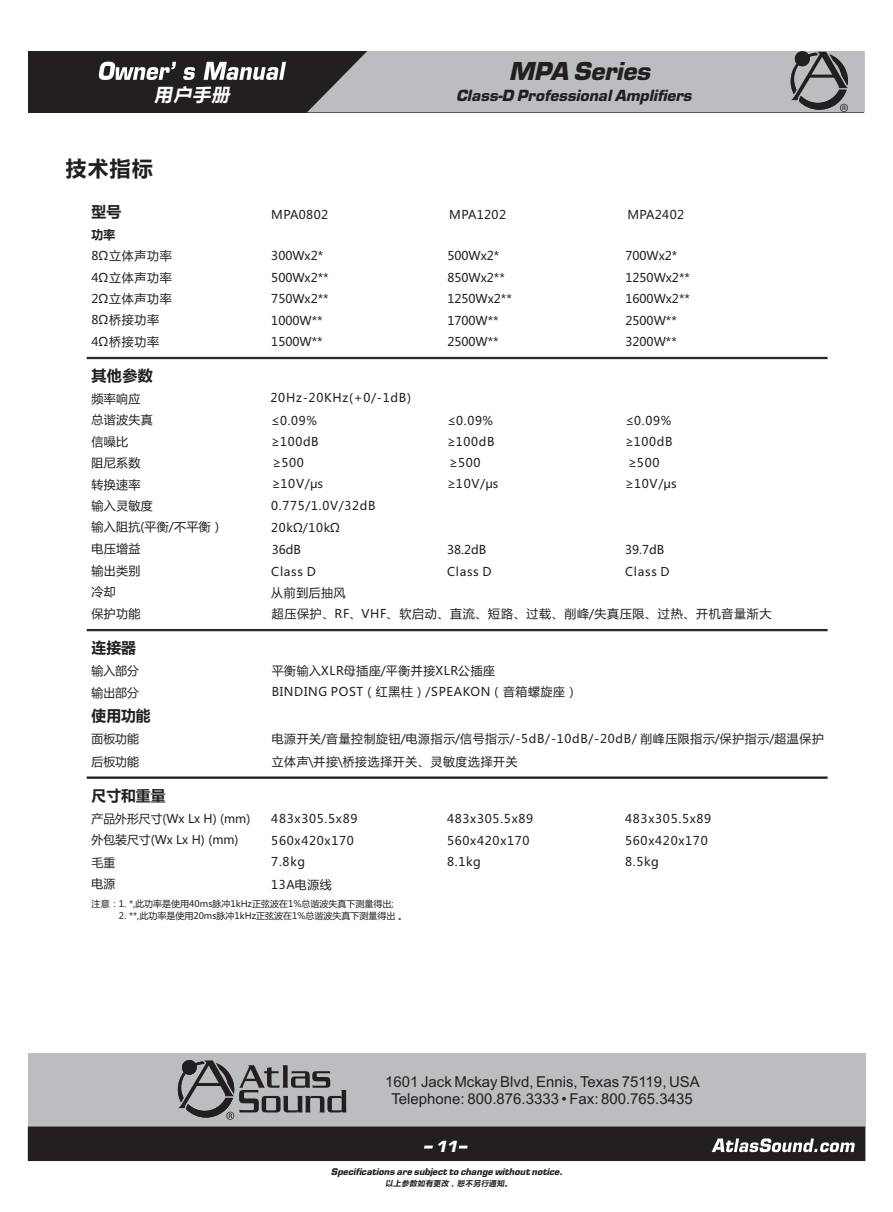
<style>
.page{position:relative;width:893px;height:1212px;background:#fff}
.page>*{position:absolute;margin:0;border:0;box-sizing:border-box;transform-origin:0 0}
.t1{font:italic 700 24px "Eurostile LT";color:#231f20}
.t2{font:700 21px "Microsoft Ya Hei";color:#231f20}
.t3{font:italic 700 18px "Microsoft Ya Hei";color:#fff}
.t4{font:15px/16.8px "Arial";color:#231f20;text-align:center}
.t5{font:italic 700 15px "Eurostile LT";color:#231f20}
.t6{font:700 15px "Microsoft Ya Hei";color:#231f20}
.t7{font:italic 700 15px "Eurostile LT";color:#fff}
.t8{font:12px/21.5px "Microsoft Ya Hei";letter-spacing:.06em;color:#231f20}
.t9{font:12px/21.5px "Microsoft Ya Hei";color:#231f20}
.t10{font:12px/21.5px "Microsoft Ya Hei";letter-spacing:.03em;color:#231f20}
.t11{font:700 12px "Microsoft Ya Hei";color:#231f20}
.t12{font:9px "Microsoft Ya Hei";color:#231f20}
.t13{font:italic 700 9px "Eurostile LT";color:#231f20}
.t14{font:italic 700 7.5px "Microsoft Ya Hei";letter-spacing:.06em;color:#231f20}
</style>
<div class="page">
<svg style="left:87px;top:357px;width:740px;height:2px"></svg>
<svg style="left:87px;top:629px;width:740px;height:2px"></svg>
<svg style="left:87px;top:777px;width:740px;height:1px"></svg>
<div style="left:28px;top:51px;width:835px;height:61px;background:#231f20"></div>
<svg style="left:307px;top:51px;width:558px;height:61px;background:#adadb0"></svg>
<svg style="left:99px;top:62px;width:187px;height:18px"></svg>
<div style="left:28px;top:1053px;width:837px;height:108px;background:#bcbdc0"></div>
<div style="left:28px;top:1126px;width:837px;height:35px;background:#231f20"></div>
<svg style="left:459px;top:1145px;width:9px;height:3px"></svg>
<svg style="left:424px;top:1145px;width:9px;height:3px"></svg>
<svg style="left:712px;top:1138px;width:143px;height:14px"></svg>
<svg style="left:178px;top:1060px;width:168px;height:60px"></svg>
<h3 class="t3" style="left:154px;top:87px;width:80px">用户手册</h3>
<h2 class="t2" style="left:66px;top:159px;width:88px">技术指标</h2>
<p class="t6" style="left:92px;top:205px;width:31px">型号</p>
<p class="t8" style="left:92px;top:246px;width:82px">8Ω立体声功率<br>4Ω立体声功率</p>
<p class="t8" style="left:92px;top:310px;width:69px">8Ω桥接功率<br>4Ω桥接功率</p>
<p class="t11" style="left:92px;top:229px;width:25px">功率</p>
<p class="t8" style="left:92px;top:289px;width:82px">2Ω立体声功率</p>
<p class="t10" style="left:271px;top:205px;width:58px">MPA0802</p>
<p class="t9" style="left:271px;top:246px;width:59px">300Wx2*<br>500Wx2**</p>
<p class="t9" style="left:271px;top:311px;width:53px">1000W**<br>1500W**</p>
<p class="t8" style="left:271px;top:289px;width:59px">750Wx2**</p>
<p class="t6" style="left:92px;top:369px;width:63px">其他参数</p>
<p class="t8" style="left:92px;top:389px;width:51px">频率响应</p>
<p class="t8" style="left:271px;top:388px;width:142px">20Hz-20KHz(+0/-1dB)</p>
<h1 class="t1" style="left:509px;top:62px;width:143px">MPA Series</h1>
<p class="t5" style="left:456px;top:90px;width:237px">Class-D Professional Amplifiers</p>
<p class="t10" style="left:449px;top:205px;width:58px">MPA1202</p>
<p class="t9" style="left:447px;top:246px;width:59px">500Wx2*<br>850Wx2**</p>
<p class="t9" style="left:447px;top:311px;width:53px">1700W**<br>2500W**</p>
<p class="t9" style="left:447px;top:289px;width:66px">1250Wx2**</p>
<p class="t10" style="left:627px;top:205px;width:58px">MPA2402</p>
<p class="t9" style="left:625px;top:246px;width:66px">700Wx2*<br>1250Wx2**</p>
<p class="t9" style="left:625px;top:311px;width:53px">2500W**<br>3200W**</p>
<p class="t9" style="left:625px;top:289px;width:66px">1600Wx2**</p>
<p class="t10" style="left:92px;top:410px;width:63px">总谐波失真信噪比</p>
<p class="t8" style="left:271px;top:411px;width:47px">≤0.09%</p>
<p class="t8" style="left:447px;top:411px;width:47px">≤0.09%</p>
<p class="t8" style="left:625px;top:411px;width:47px">≤0.09%</p>
<p class="t8" style="left:271px;top:432px;width:49px">≥100dB</p>
<p class="t8" style="left:447px;top:432px;width:49px">≥100dB ≥500</p>
<p class="t8" style="left:625px;top:432px;width:49px">≥100dB ≥500</p>
<p class="t8" style="left:92px;top:453px;width:51px">阻尼系数</p>
<p class="t8" style="left:273px;top:453px;width:33px">≥500</p>
<p class="t8" style="left:92px;top:474px;width:51px">转换速率</p>
<p class="t8" style="left:272px;top:474px;width:53px">≥10V/μs</p>
<p class="t8" style="left:92px;top:496px;width:63px">输入灵敏度</p>
<p class="t8" style="left:271px;top:496px;width:106px">0.775/1.0V/32dB</p>
<p class="t8" style="left:92px;top:539px;width:51px">电压增益</p>
<p class="t8" style="left:272px;top:540px;width:31px">36dB</p>
<p class="t8" style="left:92px;top:561px;width:51px">输出类别</p>
<p class="t10" style="left:92px;top:517px;width:133px">输入阻抗(平衡/不平衡）</p>
<p class="t8" style="left:271px;top:517px;width:70px">20kΩ/10kΩ</p>
<p class="t8" style="left:271px;top:562px;width:46px">Class D</p>
<p class="t8" style="left:92px;top:582px;width:26px">冷却</p>
<p class="t8" style="left:271px;top:582px;width:76px">从前到后抽风</p>
<p class="t8" style="left:447px;top:474px;width:53px">≥10V/μs</p>
<p class="t8" style="left:447px;top:540px;width:41px">38.2dB</p>
<p class="t8" style="left:447px;top:562px;width:46px">Class D</p>
<p class="t8" style="left:625px;top:474px;width:53px">≥10V/μs</p>
<p class="t8" style="left:625px;top:540px;width:41px">39.7dB</p>
<p class="t8" style="left:625px;top:562px;width:46px">Class D</p>
<p class="t8" style="left:92px;top:604px;width:51px">保护功能</p>
<p class="t8" style="left:272px;top:604px;width:501px">超压保护、RF、VHF、软启动、直流、短路、过载、削峰/失真压限、过热、开机音量渐大</p>
<p class="t6" style="left:92px;top:641px;width:46px">连接器</p>
<p class="t8" style="left:92px;top:683px;width:49px">输出部分</p>
<p class="t8" style="left:272px;top:682px;width:307px">BINDING POST（红黑柱）/SPEAKON（音箱螺旋座）</p>
<p class="t8" style="left:92px;top:729px;width:49px">面板功能</p>
<p class="t8" style="left:272px;top:728px;width:554px">电源开关/音量控制旋钮/电源指示/信号指示/-5dB/-10dB/-20dB/ 削峰压限指示/保护指示/超温保护</p>
<p class="t8" style="left:92px;top:751px;width:49px">后板功能</p>
<p class="t8" style="left:272px;top:751px;width:247px">立体声\并接\桥接选择开关、灵敏度选择开关</p>
<p class="t8" style="left:92px;top:661px;width:49px">输入部分</p>
<p class="t8" style="left:272px;top:661px;width:225px">平衡输入XLR母插座/平衡并接XLR公插座</p>
<p class="t6" style="left:92px;top:709px;width:61px">使用功能</p>
<p class="t6" style="left:92px;top:788px;width:75px">尺寸和重量</p>
<p class="t9" style="left:92px;top:808px;width:160px">产品外形尺寸(Wx Lx H) (mm)</p>
<p class="t9" style="left:92px;top:830px;width:148px">外包装尺寸(Wx Lx H) (mm)</p>
<p class="t8" style="left:92px;top:852px;width:25px">毛重</p>
<p class="t8" style="left:92px;top:874px;width:25px">电源</p>
<p class="t8" style="left:271px;top:809px;width:88px">483x305.5x89</p>
<p class="t8" style="left:271px;top:831px;width:84px;line-height:20.9px">560x420x170<br>7.8kg</p>
<p class="t8" style="left:271px;top:874px;width:62px">13A电源线</p>
<p class="t12" style="left:92px;top:900px;width:303px">注意：1. 此功率是使用40ms脉冲1kHz正弦波在1%总谐波失真下测量得出;</p>
<p class="t12" style="left:119px;top:912px;width:290px">2. **,此功率是使用 ms脉冲1kHz正弦波在1%总谐波失真下测量得出 。</p>
<p class="t12" style="left:129px;top:900px;width:8px">*,</p>
<p class="t12" style="left:193px;top:912px;width:12px">20</p>
<p class="t8" style="left:447px;top:809px;width:88px">483x305.5x89</p>
<p class="t8" style="left:447px;top:851px;width:35px">8.1kg</p>
<p class="t8" style="left:447px;top:831px;width:84px">560x420x170</p>
<p class="t8" style="left:625px;top:809px;width:88px">483x305.5x89</p>
<p class="t8" style="left:625px;top:851px;width:35px">8.5kg</p>
<p class="t8" style="left:625px;top:831px;width:84px">560x420x170</p>
<p class="t4" style="left:385px;top:1074px;width:316px">1601 Jack Mckay Blvd, Ennis,Texas 75119, USA<br>Telephone: 800.876.3333 • Fax: 800.765.3435</p>
<p class="t7" style="left:436px;top:1141px;width:23px">11</p>
<p class="t13" style="left:331px;top:1168px;width:233px">Specifications are subject to change without notice.</p>
<p class="t14" style="left:386px;top:1179px;width:130px">以上参数如有更改，恕不另行通知。</p>
</div>
